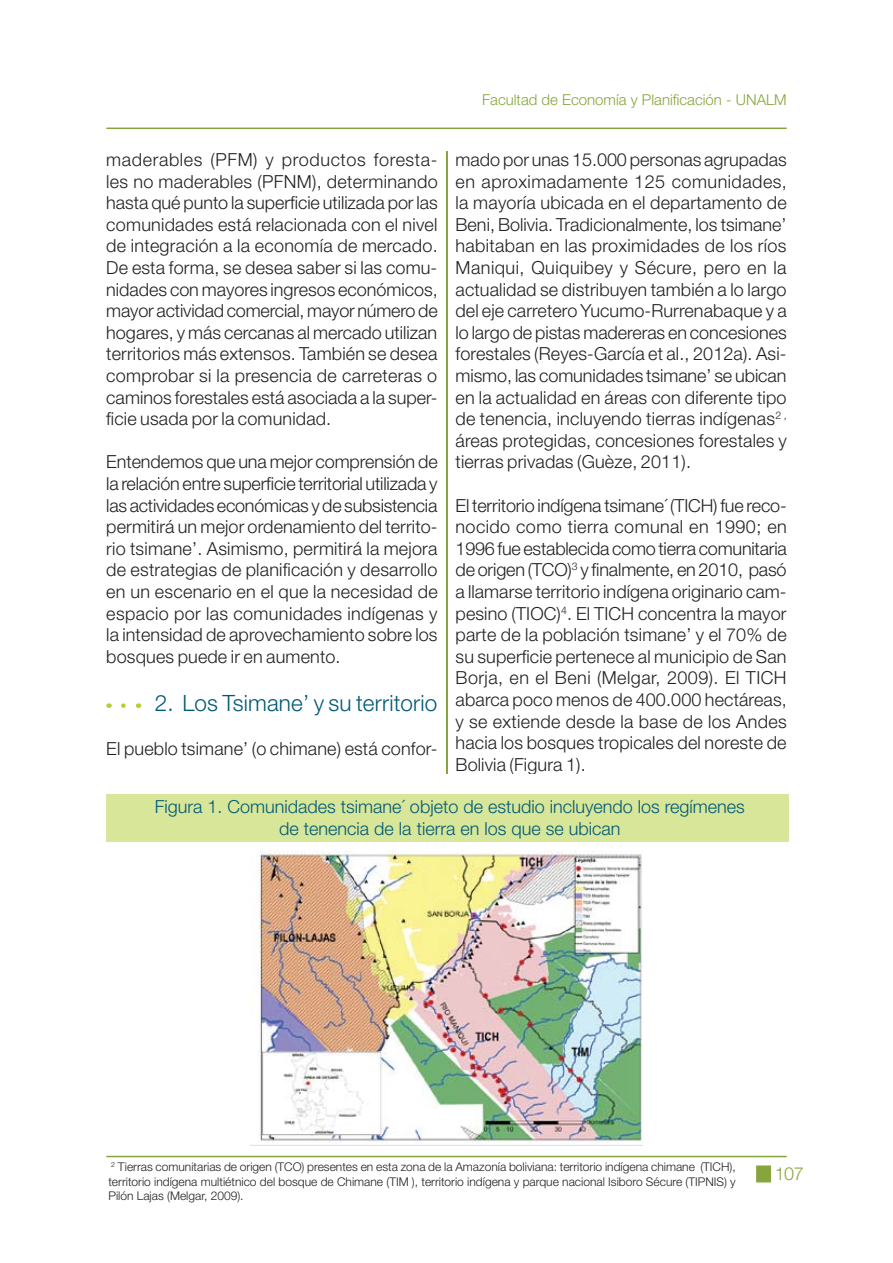
<style>
.page{position:relative;width:893px;height:1263px;background:#fff}
.page>*{position:absolute;margin:0;border:0;box-sizing:border-box;transform-origin:0 0}
.t1{font:300 22.5px "Helvetica Neue LT Std";letter-spacing:.01em;color:#005977}
.t2{font:300 18px/21.6px "Helvetica Neue LT Std";letter-spacing:.01em;color:#231f20;text-align:justify}
.t3{font:300 18px/21.6px "Helvetica Neue LT Std";color:#005977;text-align:center}
.t4{font:300 18px "Helvetica Neue LT Std";color:#86a53d}
.t5{font:300 15px "Helvetica Neue LT Std";color:#86a53d}
.t6{font:300 12px/14.4px "Helvetica Neue LT Std";color:#231f20;text-align:justify}
</style>
<div class="page">
<hr style="left:106px;top:128px;width:681px;height:1px;background:#86a53d">
<hr style="left:106px;top:1156px;width:681px;height:1px;background:#86a53d">
<hr style="left:446px;top:152px;width:1px;height:984px;background:#86a53d">
<div style="left:784px;top:1166px;width:10px;height:14px;border:3px solid #fff;border-radius:50%"></div>
<div style="left:783px;top:1165px;width:12px;height:16px;border:3px solid #fff;border-radius:50%"></div>
<svg style="left:792px;top:1167px;width:3px;height:12px"></svg>
<div style="left:757px;top:1166px;width:13px;height:16px;background:#86a53d"></div>
<div style="left:756px;top:1165px;width:15px;height:17px;border:2px solid #86a53d"></div>
<div style="left:106px;top:795px;width:7px;height:47px;background:#d9e699"></div>
<div style="left:113px;top:795px;width:676px;height:47px;background:#d8e699"></div>
<img style="left:251px;top:850px;width:391px;height:293px">
<svg style="left:123px;top:703px;width:3px;height:5px"></svg>
<p class="t5" style="left:482px;top:94px;width:306px">Facultad de Economía y Planificación - UNALM</p>
<p class="t2" style="left:106px;top:150px;width:333px">maderables (PFM) y productos foresta&shy;les no maderables (PFNM), determinando hasta qué punto la superficie utilizada por las comunidades está relacionada con el nivel de integración a la economía de mercado.<br>De esta forma, se desea saber si las comu&shy;nidades con mayores ingresos económicos, mayor actividad comercial, mayor número de hogares, y más cercanas al mercado utilizan territorios más extensos. También se desea comprobar si la presencia de carreteras o caminos forestales está asociada a la super&shy;ficie usada por la comunidad.</p>
<p class="t2" style="left:106px;top:453px;width:333px">Entendemos que una mejor comprensión de la relación entre superficie territorial utilizada y las actividades económicas y de subsistencia permitirá un mejor ordenamiento del territo&shy;rio tsimane’. Asimismo, permitirá la mejora de estrategias de planificación y desarrollo en un escenario en el que la necesidad de espacio por las comunidades indígenas y la intensidad de aprovechamiento sobre los bosques puede ir en aumento.</p>
<p class="t1" style="left:155px;top:695px;width:284px">2. Los Tsimane’ y su territorio</p>
<p class="t2" style="left:106px;top:739px;width:333px">El pueblo tsimane’ (o chimane) está confor-</p>
<p class="t2" style="left:455px;top:150px;width:333px">mado por unas 15.000 personas agrupadas en aproximadamente 125 comunidades, la mayoría ubicada en el departamento de Beni, Bolivia. Tradicionalmente, los tsimane’ habitaban en las proximidades de los ríos Maniqui, Quiquibey y Sécure, pero en la actualidad se distribuyen también a lo largo del eje carretero Yucumo-Rurrenabaque y a lo largo de pistas madereras en concesiones forestales (Reyes-García et al., 2012a). Asi&shy;mismo, las comunidades tsimane’ se ubican en la actualidad en áreas con diferente tipo de tenencia, incluyendo tierras indígenas<sup>2</sup> <sup>, </sup>áreas protegidas, concesiones forestales y tierras privadas (Guèze, 2011).</p>
<p class="t2" style="left:455px;top:496px;width:333px">El territorio indígena tsimane´ (TICH) fue reco&shy;nocido como tierra comunal en 1990; en 1996 fue establecida como tierra comunitaria de origen (TCO)<sup>3</sup> y finalmente, en 2010, pasó a llamarse territorio indígena originario cam&shy;pesino (TIOC)<sup>4</sup>. El TICH concentra la mayor parte de la población tsimane’ y el 70% de su superficie pertenece al municipio de San Borja, en el Beni (Melgar, 2009). El TICH abarca poco menos de 400.000 hectáreas, y se extiende desde la base de los Andes hacia los bosques tropicales del noreste de Bolivia (Figura 1).</p>
<p class="t3" style="left:155px;top:797px;width:591px">Figura 1. Comunidades tsimane´ objeto de estudio incluyendo los regímenes de tenencia de la tierra en los que se ubican</p>
<p class="t6" style="left:108px;top:1161px;width:629px"><sup>2</sup> Tierras comunitarias de origen (TCO) presentes en esta zona de la Amazonía boliviana: territorio indígena chimane (TICH), territorio indígena multiétnico del bosque de Chimane (TIM ), territorio indígena y parque nacional Isiboro Sécure (TIPNIS) y Pilón Lajas (Melgar, 2009).</p>
<p class="t4" style="left:775px;top:1167px;width:30px">107</p>
</div>
